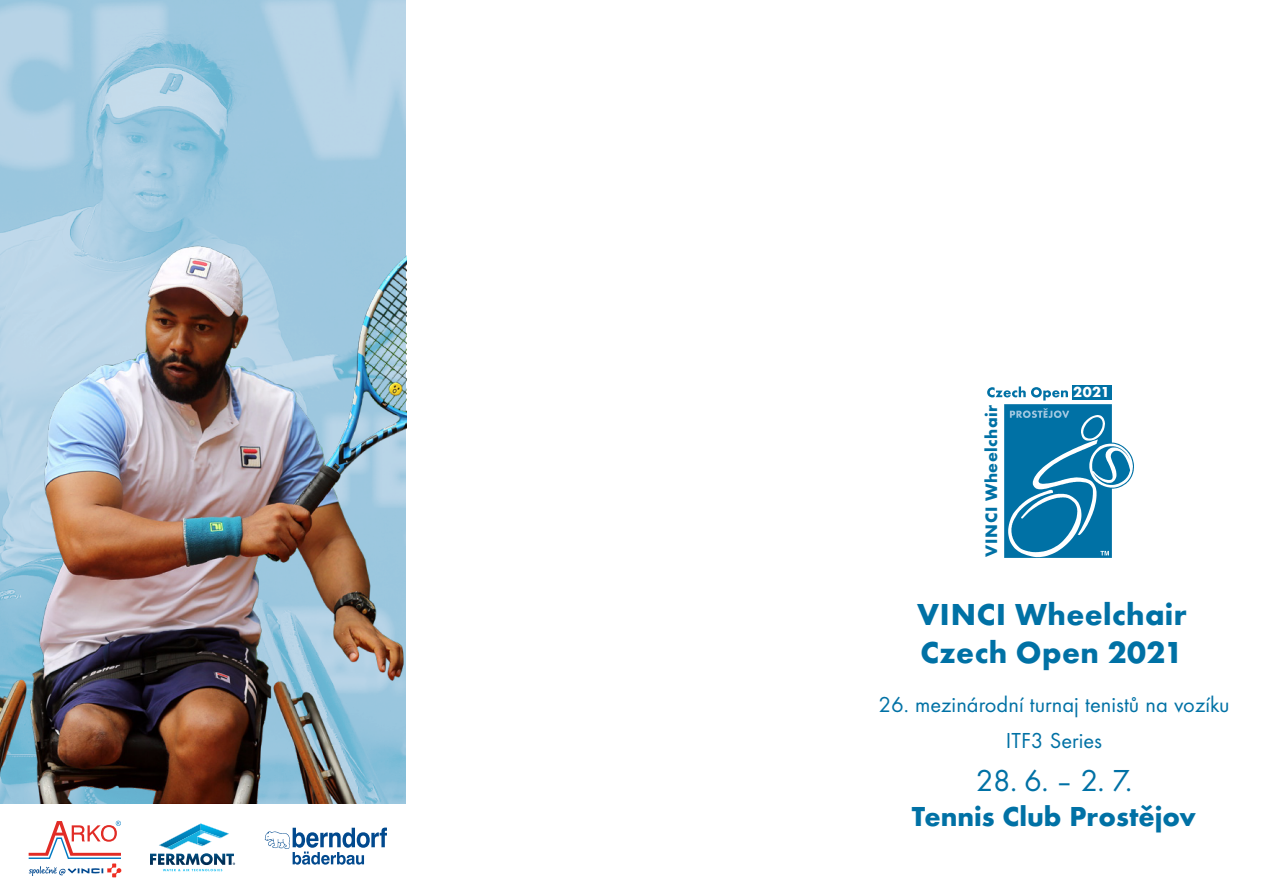
<style>
.page{position:relative;width:1263px;height:893px;background:#fff}
.page>*{position:absolute;margin:0;border:0;box-sizing:border-box;transform-origin:0 0}
.t1{font:700 31.5px/37.8px "Futura TOT";letter-spacing:.015em;color:#0071a5}
.t2{font:31.5px "Futura TOT";color:#0071a5}
.t3{font:700 28.5px "Futura TOT";color:#0071a5}
.t4{font:22.5px "Futura TOT";color:#0071a5}
.t5{font:700 17.25px "Futura TOT";letter-spacing:.03em;color:#0071a5}
.t6{font:700 15px "Futura TOT";color:#fff}
</style>
<div class="page">
<img style="left:0;top:0;width:406px;height:210px">
<img style="left:1004px;top:404px;width:129px;height:154px">
<svg style="left:1010px;top:408px;width:59px;height:10px"></svg>
<svg style="left:987px;top:386px;width:81px;height:14px"></svg>
<div style="left:1072px;top:385px;width:39px;height:15px;background:#0071a5"></div>
<svg style="left:29px;top:821px;width:92px;height:56px"></svg>
<img style="left:159px;top:823px;width:70px;height:27px">
<img style="left:150px;top:853px;width:85px;height:12px">
<svg style="left:163px;top:869px;width:59px;height:2px"></svg>
<svg style="left:293px;top:828px;width:94px;height:37px"></svg>
<img style="left:264px;top:831px;width:26px;height:17px">
<img style="left:0;top:210px;width:406px;height:594px">
<p class="t5" style="left:981px;top:557px;width:153px;rotate:-90deg">VINCI Wheelchair</p>
<p class="t6" style="left:1073px;top:383px;width:38px">2021</p>
<p class="t1" style="left:917px;top:595px;width:271px">VINCI Wheelchair<br>Czech Open 2021</p>
<p class="t4" style="left:878px;top:691px;width:353px">26. mezinárodní turnaj tenistů na vozíku</p>
<p class="t4" style="left:1006px;top:727px;width:98px">ITF3 Series</p>
<p class="t2" style="left:976px;top:762px;width:158px">28. 6. – 2. 7.</p>
<p class="t3" style="left:912px;top:799px;width:286px">Tennis Club Prostějov</p>
</div>
